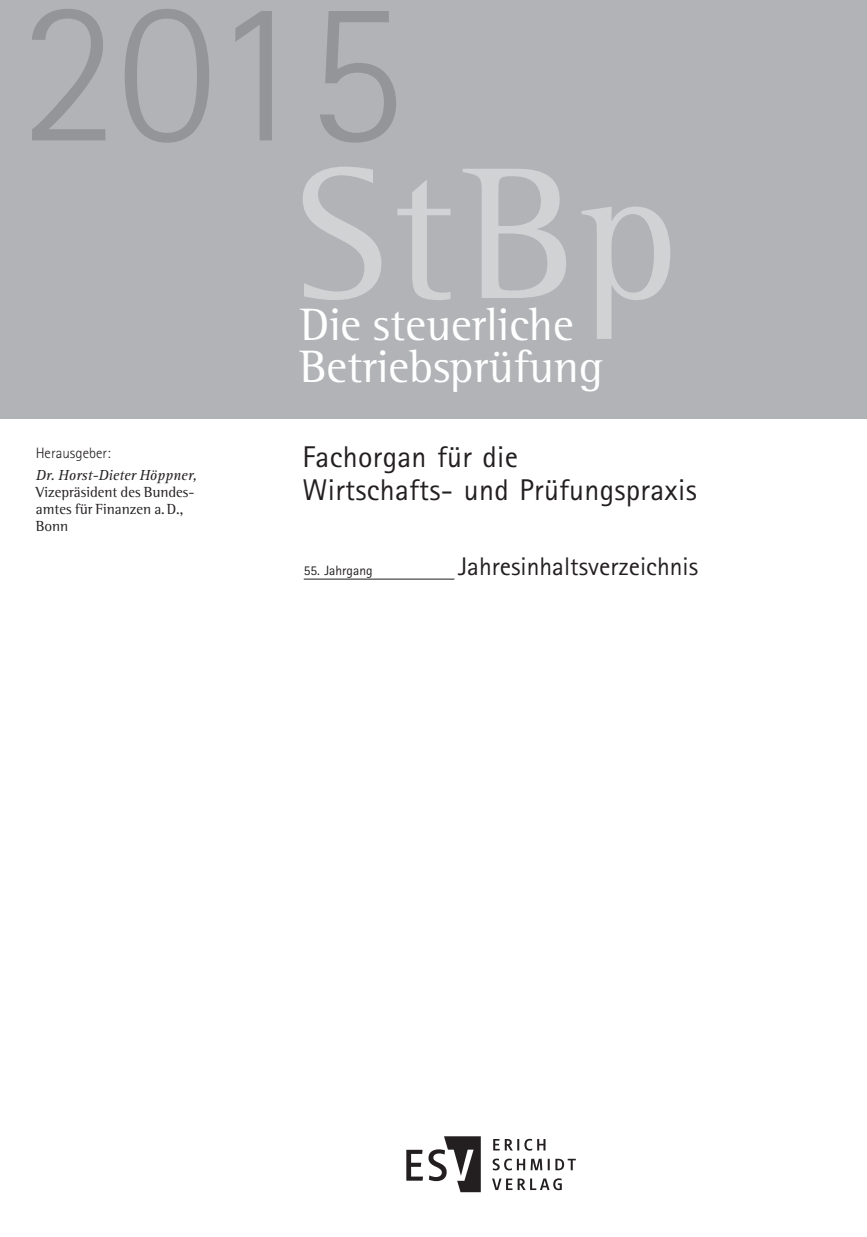
<style>
.page{position:relative;width:867px;height:1237px;background:#fff}
.page>*{position:absolute;margin:0;border:0;box-sizing:border-box;transform-origin:0 0}
.t1{font:300 204px "Rotis Sans Serif";color:#939598}
.t2{font:192px "Rotis Semi Serif";color:#d1d2d4}
.t3{font:46.5px/42.5px "Rotis Semi Serif";color:#fff}
.t4{font:30px/33px "Rotis Sans Serif";letter-spacing:.01em;color:#231f20}
.t5{font:25.5px "Rotis Sans Serif";color:#231f20}
.t6{font:15px/16.8px "Rotis Semi Serif";color:#231f20}
.t7{font:italic 15px "Rotis Serif";color:#231f20}
.t8{font:300 15px "Rotis Sans Serif";color:#231f20}
.t9{font:13.5px "Rotis Sans Serif";color:#231f20}
</style>
<div class="page">
<hr style="left:304px;top:579px;width:150px;height:1px;background:#231f20">
<div style="left:0;top:0;width:867px;height:418px;background:#b2b3b7"></div>
<svg style="left:492px;top:1178px;width:70px;height:12px"></svg>
<svg style="left:492px;top:1158px;width:84px;height:12px"></svg>
<svg style="left:493px;top:1138px;width:52px;height:12px"></svg>
<svg style="left:406px;top:1136px;width:75px;height:56px"></svg>
<h1 class="t1" style="left:20px;top:-45px;width:386px">2015</h1>
<p class="t8" style="left:36px;top:444px;width:77px">Herausgeber:</p>
<p class="t7" style="left:36px;top:467px;width:163px">Dr. Horst-Dieter Höppner,</p>
<p class="t6" style="left:36px;top:483px;width:160px">Vizepräsident des Bundes&shy;amtes für Finanzen a.D.,<br>Bonn</p>
<h2 class="t2" style="left:295px;top:121px;width:386px">StBp</h2>
<h3 class="t3" style="left:300px;top:303px;width:305px">Die steuerliche<br>Betriebsprüfung</h3>
<h3 class="t4" style="left:302px;top:440px;width:396px">Fachorgan für die<br>Wirtschafts- und Prüfungspraxis</h3>
<p class="t9" style="left:304px;top:562px;width:70px">55. Jahrgang</p>
<h3 class="t5" style="left:458px;top:551px;width:241px">Jahresinhaltsverzeichnis</h3>
</div>
